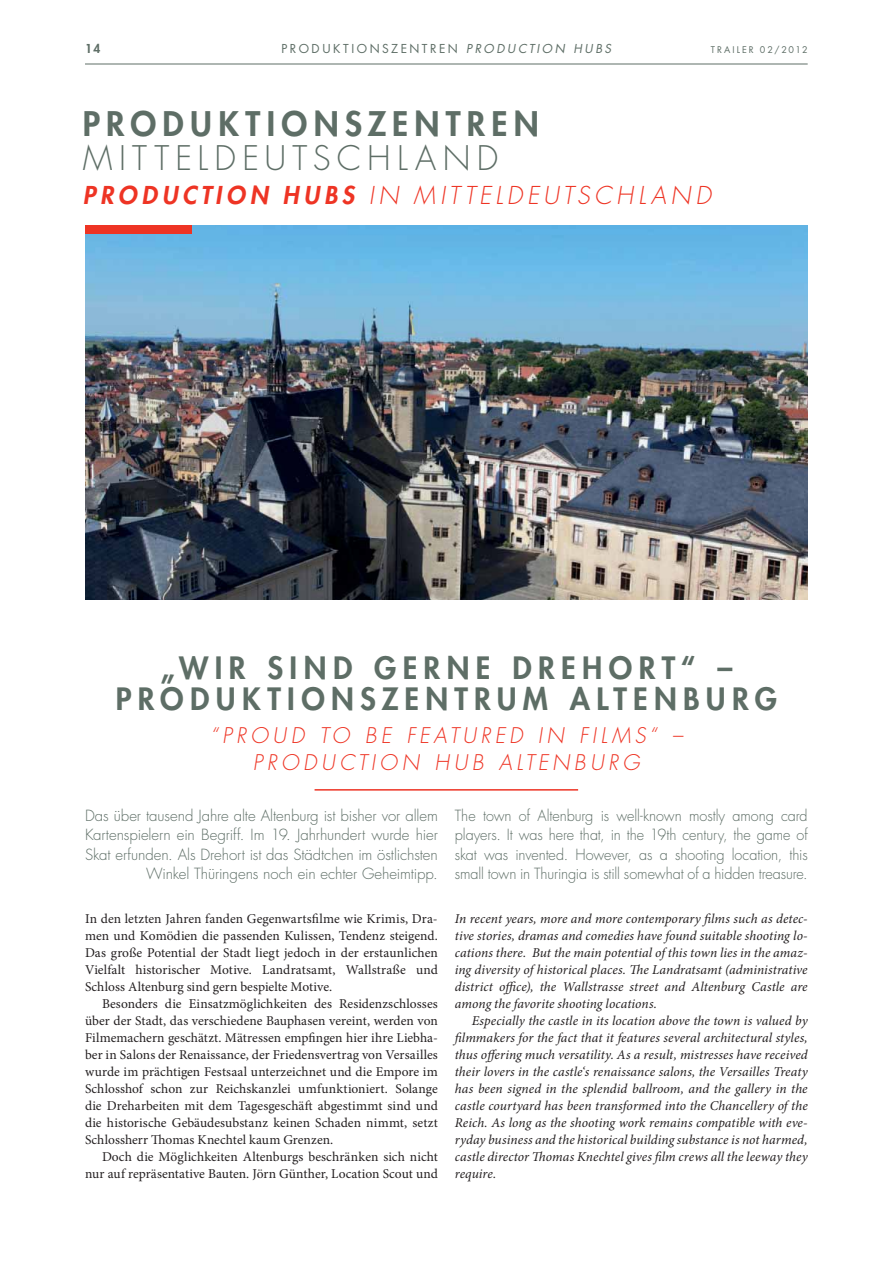
<style>
.page{position:relative;width:893px;height:1263px;background:#fff}
.page>*{position:absolute;margin:0;border:0;box-sizing:border-box;transform-origin:0 0}
.t1{font:800 33px "Futura Std";letter-spacing:.19em;color:#5e6e66}
.t2{font:300 33px "Futura Std";letter-spacing:.19em;color:#5e6e66}
.t3{font:800 30px/31.5px "Futura Std";letter-spacing:.21em;color:#5e6e66;text-align:center}
.t4{font:italic 300 24px "Futura Std";letter-spacing:.175em;color:#ee3424}
.t5{font:italic 300 21px/27px "Futura Std";letter-spacing:.2em;color:#ee3424;text-align:center}
.t6{font:300 15px/19.5px "Futura Std";letter-spacing:-.01em;color:#5e6e66;text-align:justify;scale:.96 1}
.t7{font:300 15px/19.5px "Futura Std";letter-spacing:-.01em;color:#5e6e66;text-align:right}
.t8{font:italic 13.5px/17px "Minion Pro";letter-spacing:.005em;color:#231f20;text-align:justify}
.t9{font:13.5px/17px "Minion Pro";color:#231f20;text-align:justify}
.t10{font:12px "Futura Std";letter-spacing:.21em;color:#5e6e66}
.t11{font:800 12px "Futura Std";color:#5e6e66}
.t12{font:9px "Futura Std";letter-spacing:.215em;color:#5e6e66}
.s1{font-style:italic}
.s2{font-weight:800}
</style>
<div class="page">
<img style="left:85px;top:226px;width:723px;height:374px">
<div style="left:85px;top:226px;width:106px;height:8px;background:#ee3424"></div>
<hr style="left:315px;top:789px;width:263px;height:2px;background:#ee3424">
<hr style="left:85px;top:64px;width:723px;height:1px;background:#5e6e66">
<p class="t10" style="left:281px;top:43px;width:331px">PRODUKTIONSZENTREN <span class="s1">PRODUCTION HUBS</span></p>
<p class="t11" style="left:85px;top:43px;width:17px">14</p>
<p class="t12" style="left:711px;top:45px;width:98px">TRAILER 02/2012</p>
<h1 class="t1" style="left:83px;top:108px;width:457px">PRODUKTIONSZENTREN</h1>
<h1 class="t2" style="left:83px;top:142px;width:417px">MITTELDEUTSCHLAND</h1>
<h3 class="t4" style="left:83px;top:184px;width:630px"><span class="s2">PRODUCTION HUBS</span> IN MITTELDEUTSCHLAND</h3>
<h2 class="t3" style="left:116px;top:654px;width:662px">„WIR SIND GERNE DREHORT“ –<br>PRODUKTIONSZENTRUM ALTENBURG</h2>
<h3 class="t5" style="left:210px;top:723px;width:474px">“PROUD TO BE FEATURED IN FILMS“ –<br>PRODUCTION HUB ALTENBURG</h3>
<p class="t7" style="left:85px;top:806px;width:354px">Das über tausend Jahre alte Altenburg ist bisher vor allem Kartenspielern ein Begriff. Im 19. Jahrhundert wurde hier Skat erfunden. Als Drehort ist das Städtchen im östlichsten Winkel Thüringens noch ein echter Geheimtipp.</p>
<p class="t9" style="left:85px;top:911px;width:354px">In den letzten Jahren fanden Gegenwartsfilme wie Krimis, Dra&shy;men und Komödien die passenden Kulissen, Tendenz steigend.<br>Das große Potential der Stadt liegt jedoch in der erstaunlichen Vielfalt historischer Motive. Landratsamt, Wallstraße und Schloss Altenburg sind gern bespielte Motive.</p>
<p class="t9" style="left:85px;top:996px;width:354px;text-indent:17px">Besonders die Einsatzmöglichkeiten des Residenzschlosses über der Stadt, das verschiedene Bauphasen vereint, werden von Filmemachern geschätzt. Mätressen empfingen hier ihre Liebha&shy;ber in Salons der Renaissance, der Friedensvertrag von Versailles wurde im prächtigen Festsaal unterzeichnet und die Empore im Schlosshof schon zur Reichskanzlei umfunktioniert. Solange die Dreharbeiten mit dem Tagesgeschäft abgestimmt sind und die historische Gebäudesubstanz keinen Schaden nimmt, setzt Schlossherr Thomas Knechtel kaum Grenzen.</p>
<p class="t9" style="left:85px;top:1149px;width:354px;text-align:right">Doch die Möglichkeiten Altenburgs beschränken sich nicht nur auf repräsentative Bauten. Jörn Günther, Location Scout und</p>
<p class="t6" style="left:455px;top:806px;width:369px">The town of Altenburg is well-known mostly among card players. It was here that, in the 19th century, the game of skat was invented. However, as a shooting location, this small town in Thuringia is still somewhat of a hidden treasure.</p>
<p class="t8" style="left:455px;top:911px;width:354px">In recent years, more and more contemporary films such as detec&shy;tive stories, dramas and comedies have found suitable shooting lo&shy;cations there. But the main potential of this town lies in the amaz&shy;ing diversity of historical places. The Landratsamt (administrative district office), the Wallstrasse street and Altenburg Castle are among the favorite shooting locations.</p>
<p class="t8" style="left:455px;top:1013px;width:354px;text-indent:17px">Especially the castle in its location above the town is valued by filmmakers for the fact that it features several architectural styles, thus offering much versatility. As a result, mistresses have received their lovers in the castle‘s renaissance salons, the Versailles Treaty has been signed in the splendid ballroom, and the gallery in the castle courtyard has been transformed into the Chancellery of the Reich. As long as the shooting work remains compatible with eve&shy;ryday business and the historical building substance is not harmed, castle director Thomas Knechtel gives film crews all the leeway they require.</p>
</div>
